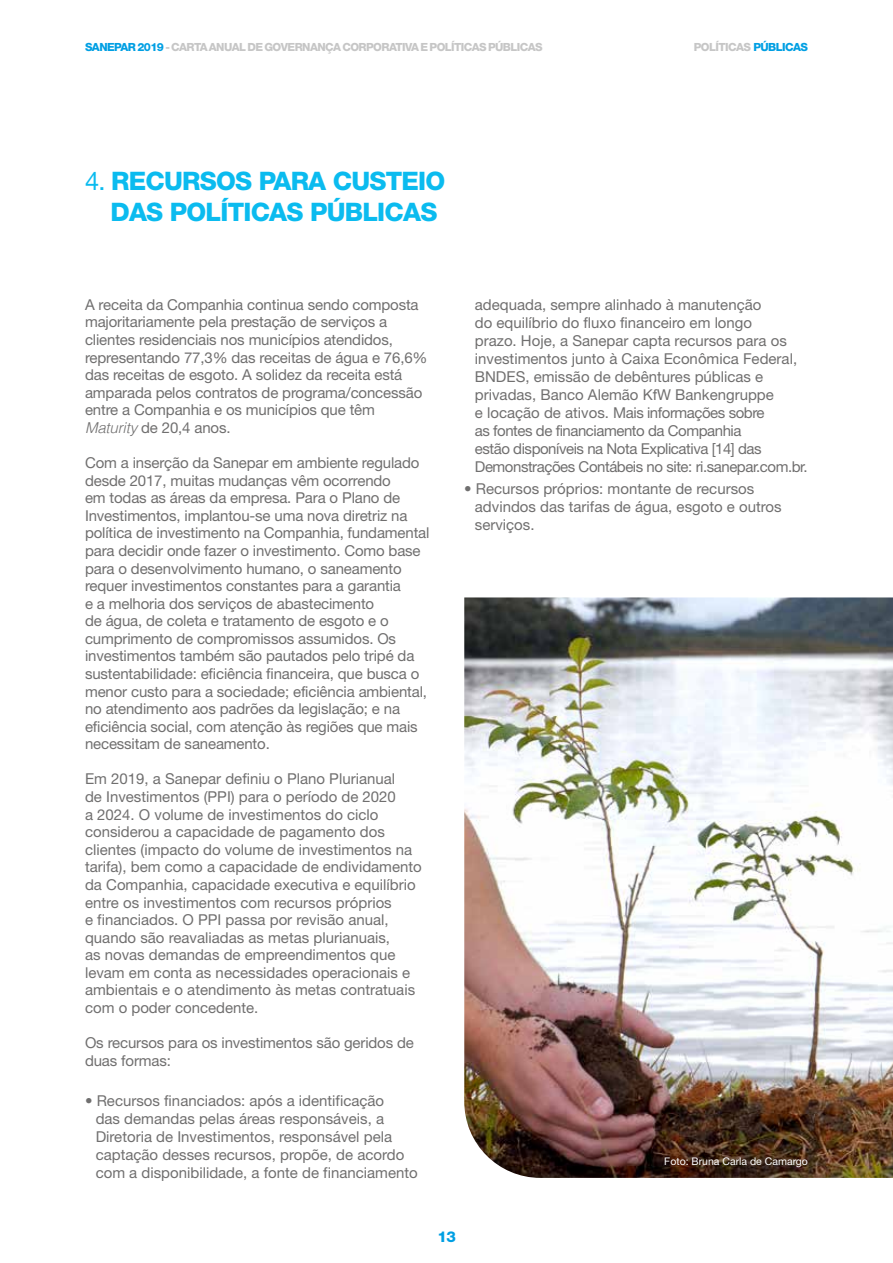
<style>
.page{position:relative;width:893px;height:1263px;background:#fff}
.page>*{position:absolute;margin:0;border:0;box-sizing:border-box;transform-origin:0 0}
.t1{font:800 25.5px/30.6px "Helvetica Neue";letter-spacing:-.03em;color:#0bbbef}
.t2{font:15px/17.5px "Helvetica Neue";letter-spacing:-.01em;color:#706f6f}
.t3{font:800 15px "Helvetica Neue";color:#009fe3}
.t4{font:800 11.25px "Helvetica Neue";letter-spacing:-.05em;color:#c6c6c6}
.t5{font:10.5px "Helvetica Neue";color:#fff}
.s1{color:#009fe3}
.s2{font-weight:400}
.s3{font-family:"Helvetica";font-weight:300;font-style:italic}
</style>
<div class="page">
<img style="left:464px;top:597px;width:429px;height:581px">
<p class="t4" style="left:85px;top:40px;width:459px"><span class="s1">SANEPAR 2019</span> - CARTA ANUAL DE GOVERNANÇA CORPORATIVA E POLÍTICAS PÚBLICAS</p>
<h1 class="t1" style="left:111px;top:166px;width:336px;text-indent:-26px"><span class="s2">4.</span> RECURSOS PARA CUSTEIO<br>DAS POLÍTICAS PÚBLICAS</h1>
<p class="t4" style="left:694px;top:40px;width:116px">POLÍTICAS <span class="s1">PÚBLICAS</span></p>
<p class="t2" style="left:85px;top:295px;width:344px">A receita da Companhia continua sendo composta majoritariamente pela prestação de serviços a clientes residenciais nos municípios atendidos, representando 77,3% das receitas de água e 76,6% das receitas de esgoto. A solidez da receita está amparada pelos contratos de programa/concessão entre a Companhia e os municípios que têm <span class="s3">Maturity</span> de 20,4 anos.</p>
<p class="t2" style="left:85px;top:454px;width:346px">Com a inserção da Sanepar em ambiente regulado desde 2017, muitas mudanças vêm ocorrendo<br>em todas as áreas da empresa. Para o Plano de Investimentos, implantou-se uma nova diretriz na política de investimento na Companhia, fundamental para decidir onde fazer o investimento. Como base para o desenvolvimento humano, o saneamento requer investimentos constantes para a garantia<br>e a melhoria dos serviços de abastecimento<br>de água, de coleta e tratamento de esgoto e o cumprimento de compromissos assumidos. Os investimentos também são pautados pelo tripé da sustentabilidade: eficiência financeira, que busca o menor custo para a sociedade; eficiência ambiental, no atendimento aos padrões da legislação; e na eficiência social, com atenção às regiões que mais necessitam de saneamento.</p>
<p class="t2" style="left:85px;top:770px;width:338px">Em 2019, a Sanepar definiu o Plano Plurianual<br>de Investimentos (PPI) para o período de 2020<br>a 2024. O volume de investimentos do ciclo considerou a capacidade de pagamento dos clientes (impacto do volume de investimentos na tarifa), bem como a capacidade de endividamento da Companhia, capacidade executiva e equilíbrio entre os investimentos com recursos próprios<br>e financiados. O PPI passa por revisão anual, quando são reavaliadas as metas plurianuais,<br>as novas demandas de empreendimentos que levam em conta as necessidades operacionais e ambientais e o atendimento às metas contratuais com o poder concedente.</p>
<p class="t2" style="left:85px;top:1034px;width:330px">Os recursos para os investimentos são geridos de duas formas:</p>
<p class="t2" style="left:96px;top:1091px;width:324px;line-height:18px;text-indent:-11px">• Recursos financiados: após a identificação<br>das demandas pelas áreas responsáveis, a Diretoria de Investimentos, responsável pela captação desses recursos, propõe, de acordo com a disponibilidade, a fonte de financiamento</p>
<p class="t2" style="left:475px;top:295px;width:334px;line-height:18px">adequada, sempre alinhado à manutenção<br>do equilíbrio do fluxo financeiro em longo<br>prazo. Hoje, a Sanepar capta recursos para os investimentos junto à Caixa Econômica Federal, BNDES, emissão de debêntures públicas e privadas, Banco Alemão KfW Bankengruppe<br>e locação de ativos. Mais informações sobre<br>as fontes de financiamento da Companhia<br>estão disponíveis na Nota Explicativa [14] das Demonstrações Contábeis no site: ri.sanepar.com.br.</p>
<p class="t2" style="left:475px;top:479px;width:308px;line-height:18px;text-indent:-11px">• Recursos próprios: montante de recursos advindos das tarifas de água, esgoto e outros serviços.</p>
<p class="t5" style="left:664px;top:1155px;width:145px">Foto: Bruna Carla de Camargo</p>
<p class="t3" style="left:438px;top:1227px;width:20px">13</p>
</div>
